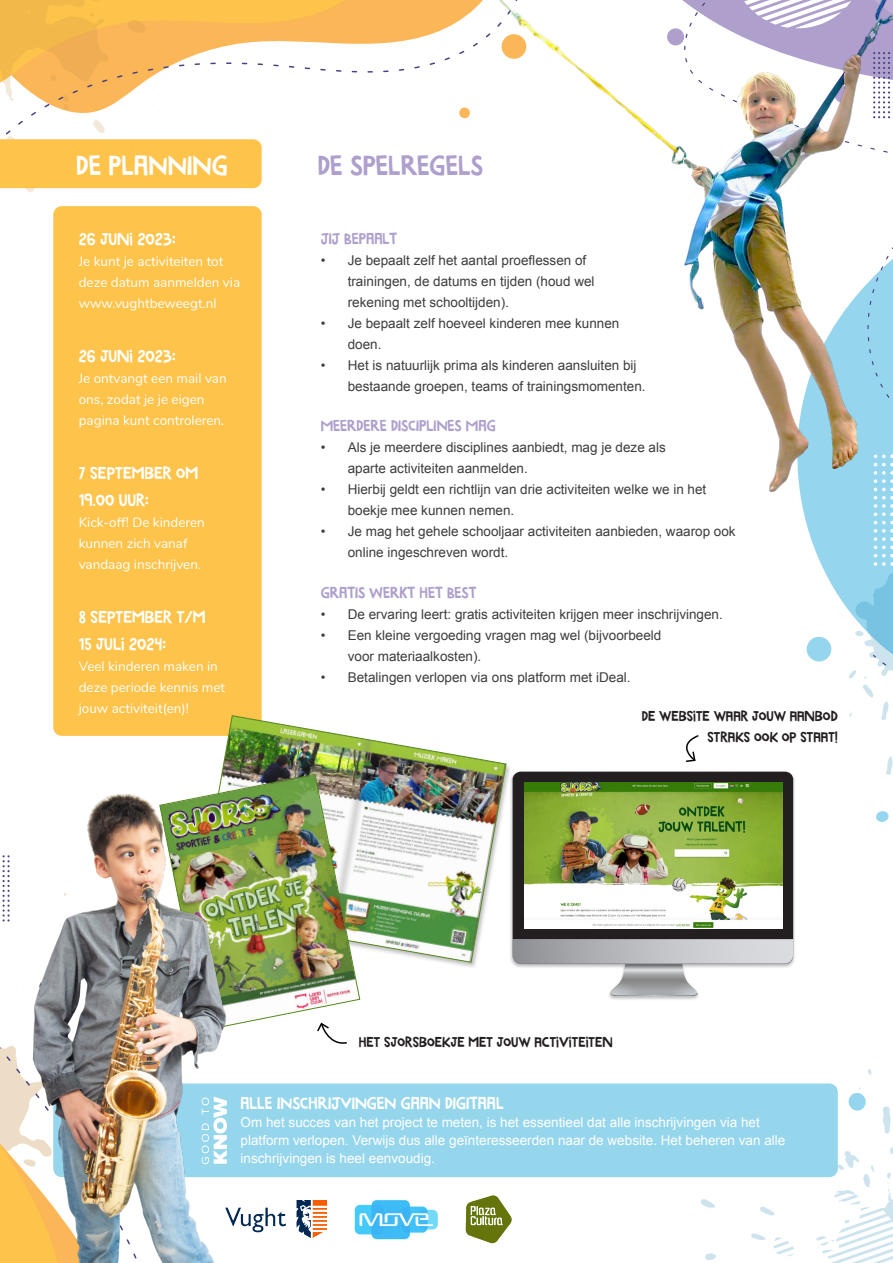
<style>
.page{position:relative;width:893px;height:1263px;background:#fff}
.page>*{position:absolute;margin:0;border:0;box-sizing:border-box;transform-origin:0 0}
.t1{font:29.25px "Marujo W01";color:#ae9fcc}
.t2{font:29.25px "Marujo W01";color:#fff}
.t3{font:18px "Marujo W01";color:#fff}
.Alineastijl_1{font:16.5px "Marujo W01";color:#ae9fcc}
.Alineastijl_2{font:15px "Marujo W01";color:#231f20}
.t4{font:13.5px/21px "Arial";color:#3d3d3d}
.t5{font:13.5px/21px "Nunito";color:#fff}
.t6{font:13.5px/18px "Arial";color:#fff}
</style>
<div class="page">
<svg style="left:411px;top:0;width:40px;height:69px"></svg>
<svg style="left:882px;top:1106px;width:9px;height:28px"></svg>
<svg style="left:700px;top:1199px;width:15px;height:9px"></svg>
<svg style="left:705px;top:1253px;width:11px;height:7px"></svg>
<svg style="left:868px;top:1069px;width:4px;height:6px"></svg>
<svg style="left:876px;top:811px;width:13px;height:11px"></svg>
<svg style="left:848px;top:1087px;width:18px;height:24px"></svg>
<svg style="left:0;top:855px;width:16px;height:408px"></svg>
<svg style="left:3px;top:855px;width:7px;height:66px"></svg>
<div style="left:53px;top:1083px;width:785px;height:94px;background:#96d6ec;border-radius:9px"></div>
<svg style="left:0;top:0;width:398px;height:193px"></svg>
<div style="left:53px;top:206px;width:209px;height:530px;background:#fec34a;border-radius:9px"></div>
<div style="left:509px;top:770px;width:286px;height:230px;background:#3d3d3d;opacity:.35"></div>
<div style="left:513px;top:772px;width:280px;height:167px;background:#231f20"></div>
<svg style="left:513px;top:939px;width:280px;height:57px"></svg>
<img style="left:524px;top:783px;width:259px;height:145px">
<div style="left:196px;top:715px;width:316px;height:254px;background:#3d3d3d;opacity:.34"></div>
<img style="left:318px;top:715px;width:188px;height:247px">
<img style="left:318px;top:774px;width:42px;height:234px">
<img style="left:16px;top:709px;width:302px;height:554px">
<img style="left:451px;top:0;width:172px;height:119px">
<svg style="left:623px;top:0;width:270px;height:775px"></svg>
<svg style="left:316px;top:1021px;width:31px;height:25px"></svg>
<svg style="left:751px;top:1141px;width:142px;height:122px"></svg>
<img style="left:225px;top:1200px;width:102px;height:37px">
<img style="left:354px;top:1199px;width:84px;height:41px">
<img style="left:465px;top:1195px;width:47px;height:48px">
<p class="t2" style="left:76px;top:149px;width:153px">DE PLANNING</p>
<p class="t3" style="left:79px;top:229px;width:98px">26 JUNI 2023:</p>
<p class="t5" style="left:79px;top:250px;width:163px">Je kunt je activiteiten tot deze datum aanmelden via www.vughtbeweegt.nl</p>
<p class="t3" style="left:79px;top:346px;width:98px">26 JUNI 2023:</p>
<p class="t5" style="left:79px;top:367px;width:149px">Je ontvangt een mail van ons, zodat je je eigen pagina kunt controleren.</p>
<p class="t3" style="left:79px;top:463px;width:121px">7 SEPTEMBER OM</p>
<p class="t3" style="left:79px;top:490px;width:71px">19.00 UUR:</p>
<p class="t5" style="left:79px;top:511px;width:128px">Kick-off! De kinderen kunnen zich vanaf vandaag inschrijven.</p>
<p class="t3" style="left:79px;top:607px;width:128px">8 SEPTEMBER T/M</p>
<p class="t3" style="left:79px;top:634px;width:89px">15 JULI 2024:</p>
<p class="t5" style="left:79px;top:655px;width:148px">Veel kinderen maken in deze periode kennis met jouw activiteit(en)!</p>
<p class="t1" style="left:318px;top:149px;width:167px">DE SPELREGELS</p>
<p class="Alineastijl_1" style="left:321px;top:229px;width:78px">JIJ BEPAALT</p>
<p class="t4" style="left:348px;top:250px;width:248px;text-indent:-27px">• Je bepaalt zelf het aantal proeflessen of trainingen, de datums en tijden (houd wel rekening met schooltijden).</p>
<p class="t4" style="left:348px;top:313px;width:273px;text-indent:-27px">• Je bepaalt zelf hoeveel kinderen mee kunnen doen.</p>
<p class="t4" style="left:348px;top:355px;width:299px;text-indent:-27px">• Het is natuurlijk prima als kinderen aansluiten bij bestaande groepen, teams of trainingsmomenten.</p>
<p class="Alineastijl_1" style="left:321px;top:416px;width:176px">MEERDERE DISCIPLINES MAG</p>
<p class="t4" style="left:348px;top:437px;width:320px;text-indent:-27px">• Als je meerdere disciplines aanbiedt, mag je deze als aparte activiteiten aanmelden.</p>
<p class="t4" style="left:348px;top:479px;width:360px;text-indent:-27px">• Hierbij geldt een richtlijn van drie activiteiten welke we in het boekje mee kunnen nemen.</p>
<p class="t4" style="left:348px;top:521px;width:389px;text-indent:-27px">• Je mag het gehele schooljaar activiteiten aanbieden, waarop ook online ingeschreven wordt.</p>
<p class="Alineastijl_1" style="left:321px;top:583px;width:157px">GRATIS WERKT HET BEST</p>
<p class="t4" style="left:321px;top:604px;width:404px">• De ervaring leert: gratis activiteiten krijgen meer inschrijvingen.</p>
<p class="t4" style="left:348px;top:625px;width:315px;text-indent:-27px">• Een kleine vergoeding vragen mag wel (bijvoorbeeld voor materiaalkosten).</p>
<p class="t4" style="left:321px;top:667px;width:311px">• Betalingen verlopen via ons platform met iDeal.</p>
<p class="Alineastijl_2" style="left:642px;top:708px;width:198px">DE WEBSITE WAAR JOUW AANBOD</p>
<p class="Alineastijl_2" style="left:707px;top:729px;width:132px">STRAKS OOK OP STAAT!</p>
<p class="Alineastijl_2" style="left:359px;top:1034px;width:255px">HET SJORSBOEKJE MET JOUW ACTIVITEITEN</p>
<p class="t3" style="left:241px;top:1093px;width:265px">ALLE INSCHRIJVINGEN GAAN DIGITAAL</p>
<p class="t6" style="left:241px;top:1113px;width:546px">Om het succes van het project te meten, is het essentieel dat alle inschrijvingen via het platform verlopen. Verwijs dus alle geïnteresseerden naar de website. Het beheren van alle inschrijvingen is heel eenvoudig.</p>
</div>
